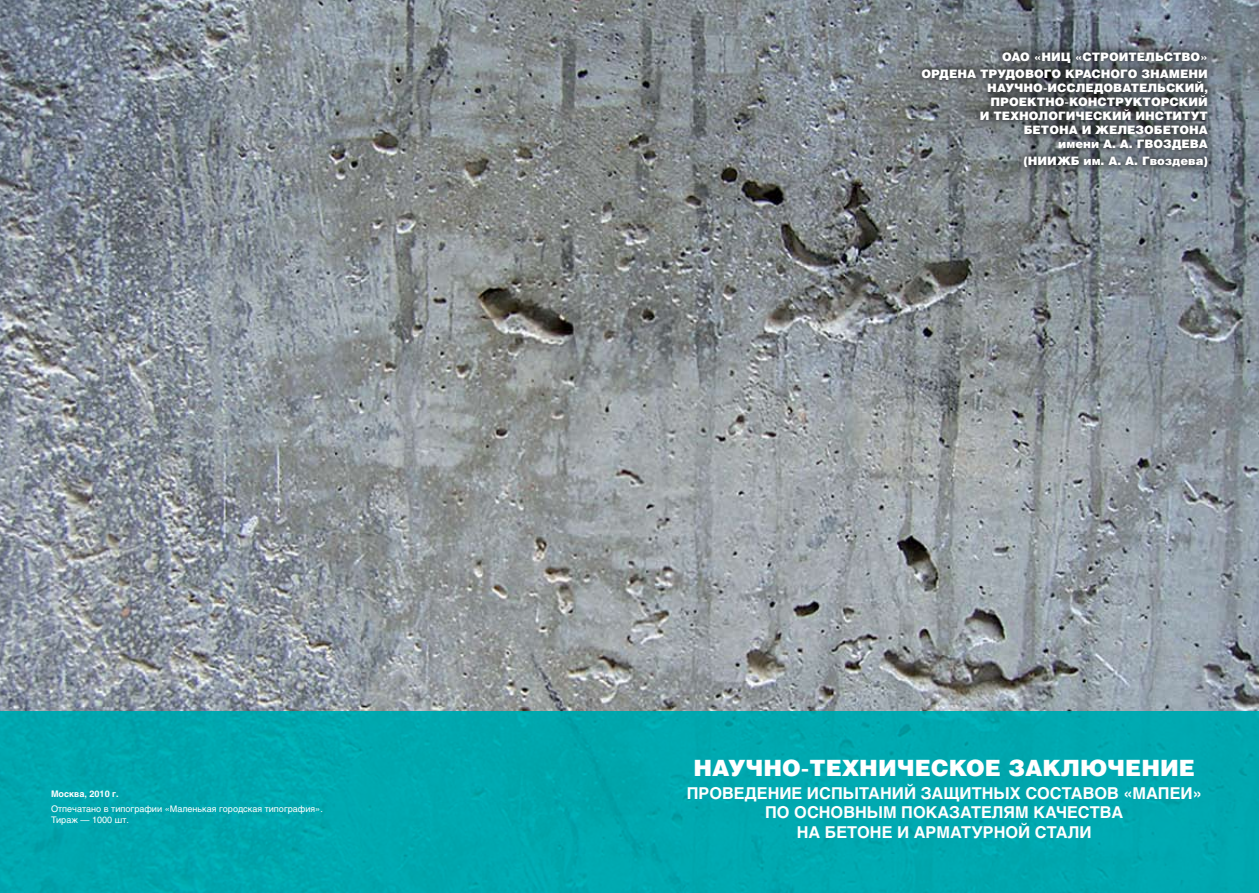
<style>
.page{position:relative;width:1259px;height:893px;background:#fff}
.page>*{position:absolute;margin:0;border:0;box-sizing:border-box;transform-origin:0 0}
.t1{font:900 22.5px "Helios";color:#fff}
.t2{font:700 16.2px/19.5px "Helios";color:#fff;text-align:center}
.t3{font:900 11.7px/14px "Helios";color:#fff;text-align:right}
.t4{font:9px/10.8px "Helios";color:#fff}
.t5{font:700 9px "Helios";color:#fff}
</style>
<div class="page">
<img style="left:0;top:0;width:1259px;height:711px">
<div style="left:0;top:711px;width:1259px;height:182px;background:#00a8af"></div>
<div style="left:912px;top:42px;width:303px;height:133px;background:#000;opacity:.58"></div>
<p class="t5" style="left:51px;top:789px;width:69px">Москва, 2010 г.</p>
<p class="t4" style="left:51px;top:804px;width:273px">Отпечатано в типографии «Маленькая городская типография».<br>Тираж — 1000 шт.</p>
<p class="t3" style="left:921px;top:47px;width:288px;line-height:17.2px">ОАО «НИЦ «СТРОИТЕЛЬСТВО»<br>ОРДЕНА ТРУДОВОГО КРАСНОГО ЗНАМЕНИ</p>
<p class="t3" style="left:979px;top:80px;width:230px">НАУЧНО-ИССЛЕДОВАТЕЛЬСКИЙ,<br>ПРОЕКТНО-КОНСТРУКТОРСКИЙ<br>И ТЕХНОЛОГИЧЕСКИЙ ИНСТИТУТ<br>БЕТОНА И ЖЕЛЕЗОБЕТОНА<br>имени А. А. ГВОЗДЕВА</p>
<p class="t3" style="left:1023px;top:153px;width:186px">(НИИЖБ им. А. А. Гвоздева)</p>
<h1 class="t1" style="left:693px;top:754px;width:503px">НАУЧНО-ТЕХНИЧЕСКОЕ ЗАКЛЮЧЕНИЕ</h1>
<h2 class="t2" style="left:686px;top:783px;width:516px">Проведение испытаний защитных составов «МАПЕИ » по основным показателям качества<br>на бетоне и арматурной стали</h2>
</div>
